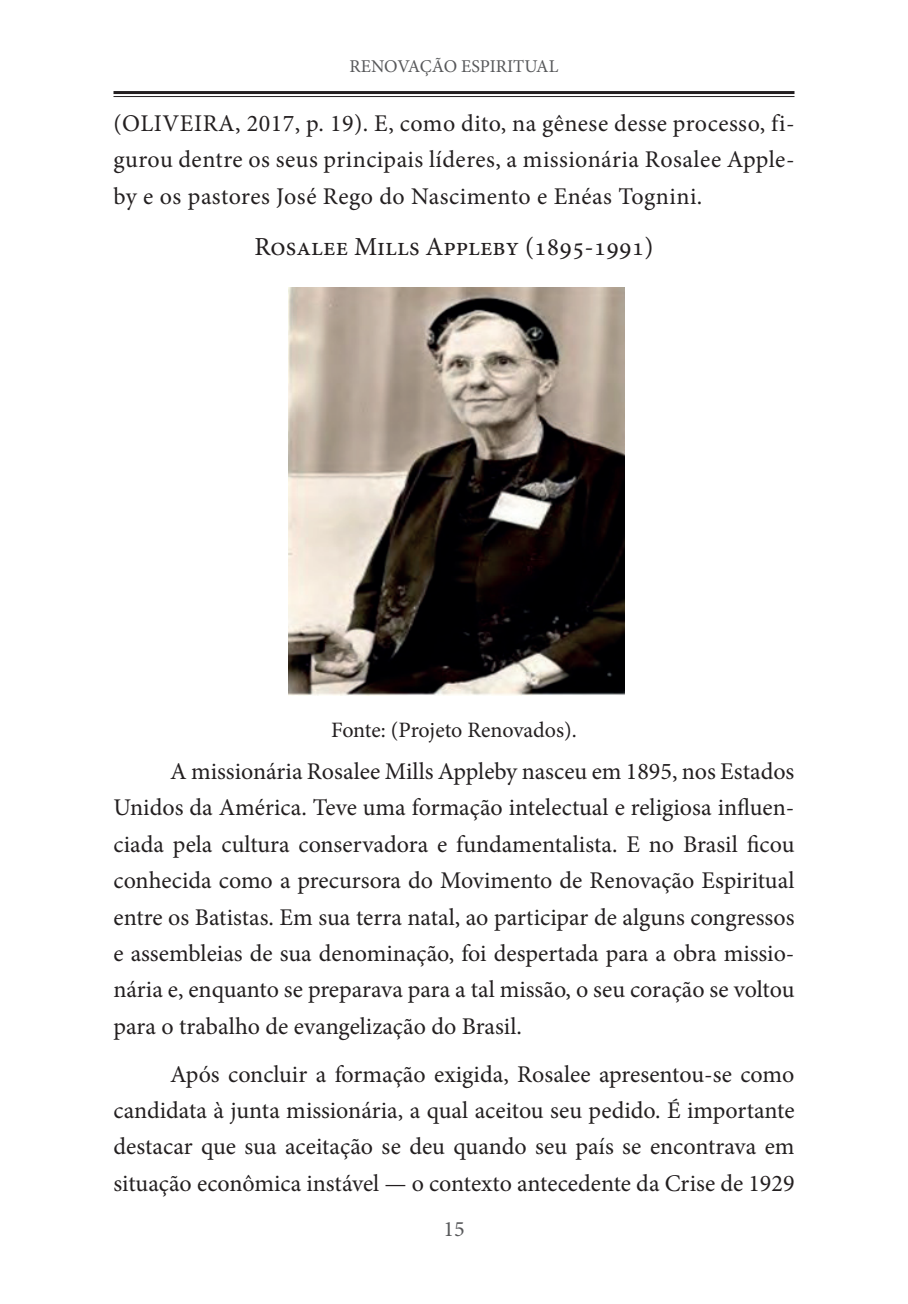
<style>
.page{position:relative;width:908px;height:1304px;background:#fff}
.page>*{position:absolute;margin:0;border:0;box-sizing:border-box;transform-origin:0 0}
.t1{font:26px "Minion Pro";color:#231f20}
.t2{font:24px/36.4px "Minion Pro";color:#231f20;text-align:justify}
.t3{font:22px "Minion Pro";letter-spacing:-.005em;color:#231f20}
.t4{font:22px "Minion Pro";color:#57585a}
.t5{font:18px "Minion Pro";color:#57585a}
</style>
<div class="page">
<hr style="left:113px;top:91px;width:681px;height:3px;background:#231f20">
<hr style="left:113px;top:96px;width:681px;height:1px;background:#231f20">
<img style="left:288px;top:287px;width:336px;height:408px">
<p class="t5" style="left:349px;top:54px;width:210px">RENOVAÇÃO ESPIRITUAL</p>
<p class="t2" style="left:113px;top:105px;width:682px">(OLIVEIRA, 2017, p. 19). E, como dito, na gênese desse processo, fi&shy;gurou dentre os seus principais líderes, a missionária Rosalee Apple&shy;by e os pastores José Rego do Nascimento e Enéas Tognini.</p>
<p class="t1" style="left:254px;top:229px;width:400px">Rosalee Mills Appleby (1895-1991)</p>
<p class="t3" style="left:331px;top:715px;width:247px">Fonte: (Projeto Renovados).</p>
<p class="t2" style="left:113px;top:753px;width:682px;text-indent:57px">A missionária Rosalee Mills Appleby nasceu em 1895, nos Estados Unidos da América. Teve uma formação intelectual e religiosa influen&shy;ciada pela cultura conservadora e fundamentalista. E no Brasil ficou conhecida como a precursora do Movimento de Renovação Espiritual entre os Batistas. Em sua terra natal, ao participar de alguns congressos e assembleias de sua denominação, foi despertada para a obra missio&shy;nária e, enquanto se preparava para a tal missão, o seu coração se voltou para o trabalho de evangelização do Brasil.</p>
<p class="t2" style="left:113px;top:1056px;width:682px;text-indent:57px">Após concluir a formação exigida, Rosalee apresentou-se como candidata à junta missionária, a qual aceitou seu pedido. É importante destacar que sua aceitação se deu quando seu país se encontrava em situação econômica instável — o contexto antecedente da Crise de 1929</p>
<p class="t4" style="left:443px;top:1215px;width:23px">15</p>
</div>
